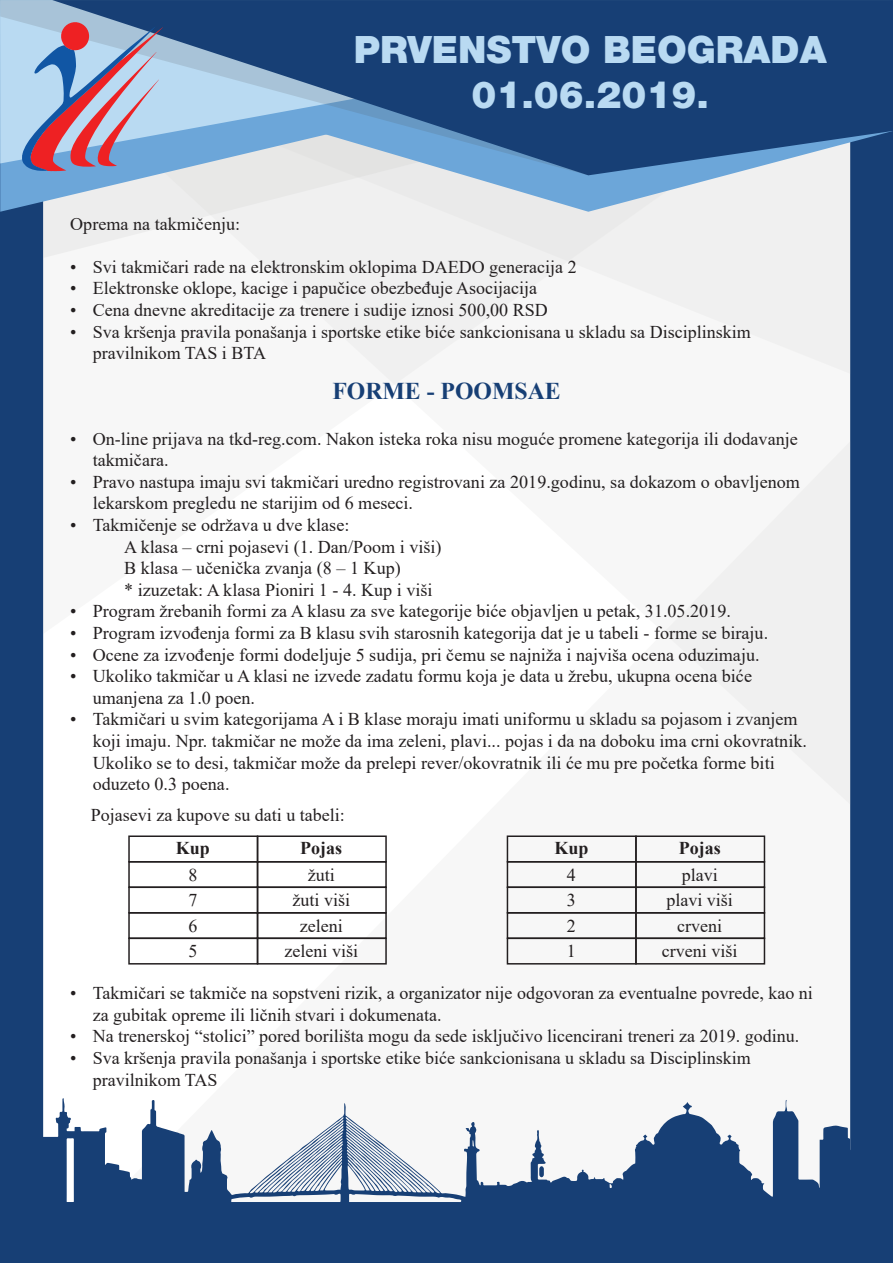
<style>
.page{position:relative;width:893px;height:1263px;background:#173f75}
.page>*{position:absolute;margin:0;border:0;box-sizing:border-box;transform-origin:0 0}
.t1{font:900 37.5px/45px "Helvetica Neue LT Com";color:#b9daf2;text-align:center}
.t2{font:700 24px "Times New Roman";color:#173f75}
.t3{font:18px/21.6px "Times New Roman";color:#231f20}
.t4{font:700 18px "Times New Roman";color:#231f20}
</style>
<div class="page">
<div style="left:43px;top:804px;width:65px;height:294px;background:#fff"></div>
<div style="left:108px;top:804px;width:742px;height:294px;background:#f7f7f7"></div>
<div style="left:43px;top:374px;width:807px;height:430px;background:#f7f7f7"></div>
<div style="left:43px;top:212px;width:807px;height:162px;background:#f0f0f0"></div>
<svg style="left:0;top:175px;width:851px;height:37px;background:#cbd9e6"></svg>
<svg style="left:0;top:0;width:52px;height:175px;background:#adcfe9"></svg>
<svg style="left:52px;top:0;width:841px;height:175px"></svg>
<svg style="left:22px;top:22px;width:141px;height:149px;background:#a69db9"></svg>
<svg style="left:43px;top:1098px;width:808px;height:104px;fill:#f7f7f7"></svg>
<svg style="left:539px;top:1166px;width:5px;height:11px"></svg>
<div style="left:507px;top:835px;width:130px;height:27px;border:2px solid #231f20"></div>
<div style="left:635px;top:835px;width:130px;height:27px;border:2px solid #231f20"></div>
<div style="left:507px;top:861px;width:130px;height:27px;border:2px solid #231f20"></div>
<div style="left:635px;top:861px;width:130px;height:27px;border:2px solid #231f20"></div>
<div style="left:507px;top:886px;width:130px;height:27px;border:2px solid #231f20"></div>
<div style="left:635px;top:886px;width:130px;height:27px;border:2px solid #231f20"></div>
<div style="left:507px;top:912px;width:130px;height:27px;border:2px solid #231f20"></div>
<div style="left:635px;top:912px;width:130px;height:27px;border:2px solid #231f20"></div>
<div style="left:507px;top:937px;width:130px;height:27px;border:2px solid #231f20"></div>
<div style="left:635px;top:937px;width:130px;height:27px;border:2px solid #231f20"></div>
<div style="left:128px;top:835px;width:130px;height:27px;border:2px solid #231f20"></div>
<div style="left:257px;top:835px;width:130px;height:27px;border:2px solid #231f20"></div>
<div style="left:128px;top:861px;width:130px;height:27px;border:2px solid #231f20"></div>
<div style="left:257px;top:861px;width:130px;height:27px;border:2px solid #231f20"></div>
<div style="left:128px;top:886px;width:130px;height:27px;border:2px solid #231f20"></div>
<div style="left:257px;top:886px;width:130px;height:27px;border:2px solid #231f20"></div>
<div style="left:128px;top:912px;width:130px;height:27px;border:2px solid #231f20"></div>
<div style="left:257px;top:912px;width:130px;height:27px;border:2px solid #231f20"></div>
<div style="left:128px;top:937px;width:130px;height:27px;border:2px solid #231f20"></div>
<div style="left:257px;top:937px;width:130px;height:27px;border:2px solid #231f20"></div>
<h1 class="t1" style="left:354px;top:27px;width:474px">PRVENSTVO BEOGRADA<br>01.06.2019.</h1>
<p class="t3" style="left:70px;top:212px;width:171px">Oprema na takmičenju:</p>
<p class="t3" style="left:70px;top:255px;width:508px">• Svi takmičari rade na elektronskim oklopima DAEDO generacija 2</p>
<p class="t3" style="left:70px;top:277px;width:468px">• Elektronske oklope, kacige i papučice obezbeđuje Asocijacija</p>
<p class="t3" style="left:70px;top:299px;width:479px">• Cena dnevne akreditacije za trenere i sudije iznosi 500,00 RSD</p>
<p class="t3" style="left:93px;top:320px;width:659px;text-indent:-22px">• Sva kršenja pravila ponašanja i sportske etike biće sankcionisana u skladu sa Disciplinskim pravilnikom TAS i BTA</p>
<h2 class="t2" style="left:332px;top:373px;width:230px">FORME - POOMSAE</h2>
<p class="t3" style="left:93px;top:427px;width:707px;text-indent:-23px">• On-line prijava na tkd-reg.com. Nakon isteka roka nisu moguće promene kategorija ili dodavanje takmičara.</p>
<p class="t3" style="left:93px;top:470px;width:709px;text-indent:-23px">• Pravo nastupa imaju svi takmičari uredno registrovani za 2019.godinu, sa dokazom o obavljenom lekarskom pregledu ne starijim od 6 meseci.</p>
<p class="t3" style="left:124px;top:514px;width:319px;text-indent:-54px">• Takmičenje se održava u dve klase:<br>A klasa – crni pojasevi (1. Dan/Poom i viši)<br>B klasa – učenička zvanja (8 – 1 Kup)<br>* izuzetak: A klasa Pioniri 1 - 4. Kup i viši</p>
<p class="t3" style="left:70px;top:600px;width:662px">• Program žrebanih formi za A klasu za sve kategorije biće objavljen u petak, 31.05.2019.</p>
<p class="t3" style="left:70px;top:622px;width:699px">• Program izvođenja formi za B klasu svih starosnih kategorija dat je u tabeli - forme se biraju.</p>
<p class="t3" style="left:70px;top:643px;width:691px">• Ocene za izvođenje formi dodeljuje 5 sudija, pri čemu se najniža i najviša ocena oduzimaju.</p>
<p class="t3" style="left:93px;top:665px;width:661px;text-indent:-23px">• Ukoliko takmičar u A klasi ne izvede zadatu formu koja je data u žrebu, ukupna ocena biće umanjena za 1.0 poen.</p>
<p class="t3" style="left:93px;top:708px;width:716px;text-indent:-23px">• Takmičari u svim kategorijama A i B klase moraju imati uniformu u skladu sa pojasom i zvanjem koji imaju. Npr. takmičar ne može da ima zeleni, plavi... pojas i da na doboku ima crni okovratnik.<br>Ukoliko se to desi, takmičar može da prelepi rever/okovratnik ili će mu pre početka forme biti oduzeto 0.3 poena.</p>
<p class="t3" style="left:91px;top:803px;width:255px">Pojasevi za kupove su dati u tabeli:</p>
<p class="t4" style="left:176px;top:835px;width:36px">Kup</p>
<p class="t4" style="left:300px;top:835px;width:43px">Pojas</p>
<p class="t3" style="left:188px;top:863px;width:10px">8</p>
<p class="t3" style="left:308px;top:863px;width:28px">žuti</p>
<p class="t3" style="left:188px;top:889px;width:10px">7</p>
<p class="t3" style="left:292px;top:889px;width:59px">žuti viši</p>
<p class="t3" style="left:188px;top:914px;width:10px">6</p>
<p class="t3" style="left:300px;top:914px;width:44px">zeleni</p>
<p class="t3" style="left:188px;top:940px;width:10px">5</p>
<p class="t3" style="left:285px;top:940px;width:75px">zeleni viši</p>
<p class="t4" style="left:554px;top:835px;width:36px">Kup</p>
<p class="t4" style="left:679px;top:835px;width:43px">Pojas</p>
<p class="t3" style="left:567px;top:863px;width:10px">4</p>
<p class="t3" style="left:682px;top:863px;width:37px">plavi</p>
<p class="t3" style="left:567px;top:889px;width:10px">3</p>
<p class="t3" style="left:666px;top:889px;width:68px">plavi viši</p>
<p class="t3" style="left:567px;top:914px;width:10px">2</p>
<p class="t3" style="left:677px;top:914px;width:46px">crveni</p>
<p class="t3" style="left:567px;top:940px;width:10px">1</p>
<p class="t3" style="left:662px;top:940px;width:77px">crveni viši</p>
<p class="t3" style="left:93px;top:982px;width:722px;text-indent:-22px">• Takmičari se takmiče na sopstveni rizik, a organizator nije odgovoran za eventualne povrede, kao ni za gubitak opreme ili ličnih stvari i dokumenata.</p>
<p class="t3" style="left:70px;top:1025px;width:730px">• Na trenerskoj “stolici” pored borilišta mogu da sede isključivo licencirani treneri za 2019. godinu.</p>
<p class="t3" style="left:93px;top:1046px;width:659px;text-indent:-22px">• Sva kršenja pravila ponašanja i sportske etike biće sankcionisana u skladu sa Disciplinskim pravilnikom TAS</p>
</div>
